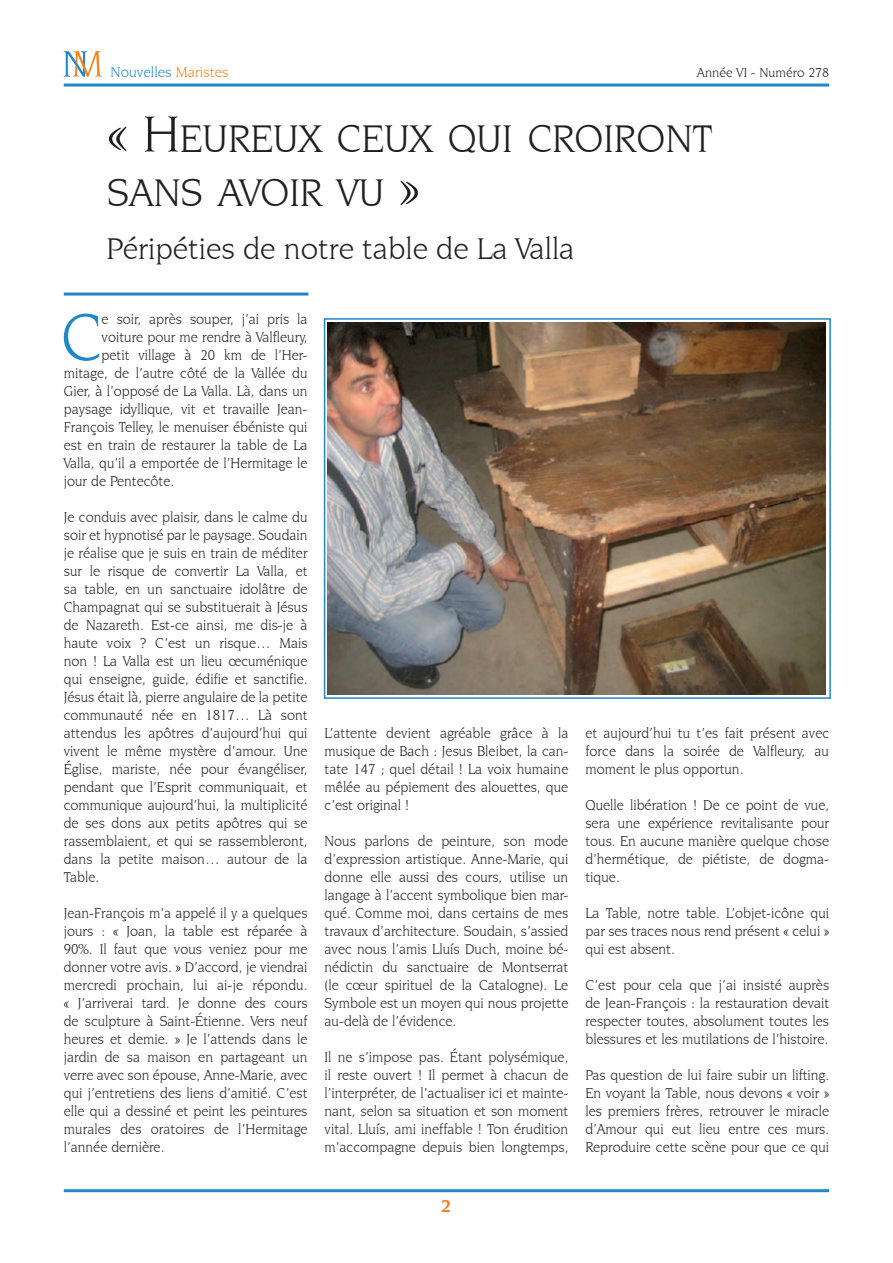
<style>
.page{position:relative;width:893px;height:1263px;background:#fff}
.page>*{position:absolute;margin:0;border:0;box-sizing:border-box;transform-origin:0 0}
.t1{font:70.2px "Novarese IT Cby BT";color:#2088c9;scale:.96 1}
.t2{font:40.5px/54px "Novarese IT Cby BT";color:#231f20}
.t3{font:31.5px "Novarese IT Cby BT";color:#231f20}
.t4{font:700 18px "Novarese IT Cby BT";color:#f58220}
.t5{font:15px/18px "Novarese IT Cby BT";color:#231f20;text-align:justify;scale:.96 1}
.t6{font:15px "Novarese IT Cby BT";color:#2088c9}
.t7{font:13.5px "Novarese IT Cby BT";color:#231f20}
.s1{color:#f58220}
.s2{font-size:54px}
</style>
<div class="page">
<hr style="left:64px;top:84px;width:765px;height:3px;background:#2088c9">
<hr style="left:64px;top:1189px;width:765px;height:3px;background:#2088c9">
<svg style="left:64px;top:51px;width:38px;height:26px"></svg>
<hr style="left:64px;top:293px;width:244px;height:3px;background:#2088c9">
<img style="left:328px;top:322px;width:497px;height:372px">
<div style="left:324px;top:318px;width:507px;height:381px;border:2px solid #2088c9"></div>
<p class="t6" style="left:111px;top:63px;width:120px">Nouvelles <span class="s1">Maristes</span></p>
<p class="t7" style="left:697px;top:64px;width:134px">Année VI - Numéro 278</p>
<h2 class="t2" style="left:107px;top:111px;width:607px"><span class="s2">« H</span>EUREUX CEUX QUI CROIRONT<br>SANS AVOIR VU <span class="s2">»</span></h2>
<h3 class="t3" style="left:106px;top:230px;width:470px">Péripéties de notre table de La Valla</h3>
<h1 class="t1" style="left:61px;top:295px;width:44px">C</h1>
<p class="t5" style="left:102px;top:310px;width:216px">e soir, après souper, j’ai pris la</p>
<p class="t5" style="left:102px;top:328px;width:216px">voiture pour me rendre à Valfleury,</p>
<p class="t5" style="left:102px;top:346px;width:216px">petit village à 20 km de l’Her-</p>
<p class="t5" style="left:64px;top:364px;width:255px">mitage, de l’autre côté de la Vallée du</p>
<p class="t5" style="left:64px;top:382px;width:255px">Gier, à l’opposé de La Valla. Là, dans un</p>
<p class="t5" style="left:64px;top:400px;width:255px">paysage idyllique, vit et travaille Jean-</p>
<p class="t5" style="left:64px;top:418px;width:255px">François Telley, le menuiser ébéniste qui</p>
<p class="t5" style="left:64px;top:436px;width:255px">est en train de restaurer la table de La</p>
<p class="t5" style="left:64px;top:454px;width:255px">Valla, qu’il a emportée de l’Hermitage le</p>
<p class="t5" style="left:64px;top:472px;width:116px">jour de Pentecôte.</p>
<p class="t5" style="left:64px;top:508px;width:255px">Je conduis avec plaisir, dans le calme du soir et hypnotisé par le paysage. Soudain je réalise que je suis en train de méditer sur le risque de convertir La Valla, et sa table, en un sanctuaire idolâtre de Champagnat qui se substituerait à Jésus de Nazareth. Est-ce ainsi, me dis-je à haute voix ? C’est un risque… Mais non ! La Valla est un lieu œcuménique qui enseigne, guide, édifie et sanctifie.<br>Jésus était là, pierre angulaire de la petite communauté née en 1817… Là sont attendus les apôtres d’aujourd’hui qui vivent le même mystère d’amour. Une Église, mariste, née pour évangéliser, pendant que l’Esprit communiquait, et communique aujourd’hui, la multiplicité de ses dons aux petits apôtres qui se rassemblaient, et qui se rassembleront, dans la petite maison… autour de la Table.</p>
<p class="t5" style="left:64px;top:904px;width:255px">Jean-François m’a appelé il y a quelques jours : « Joan, la table est réparée à 90%. Il faut que vous veniez pour me donner votre avis. » D’accord, je viendrai mercredi prochain, lui ai-je répondu. « J’arriverai tard. Je donne des cours de sculpture à Saint-Étienne. Vers neuf heures et demie. » Je l’attends dans le jardin de sa maison en partageant un verre avec son épouse, Anne-Marie, avec qui j’entretiens des liens d’amitié. C’est elle qui a dessiné et peint les peintures murales des oratoires de l’Hermitage l’année dernière.</p>
<p class="t5" style="left:325px;top:724px;width:255px">L’attente devient agréable grâce à la musique de Bach : Jesus Bleibet, la can&shy;tate 147 ; quel détail ! La voix humaine mêlée au pépiement des alouettes, que c’est original !</p>
<p class="t5" style="left:325px;top:832px;width:255px">Nous parlons de peinture, son mode d’expression artistique. Anne-Marie, qui donne elle aussi des cours, utilise un langage à l’accent symbolique bien mar&shy;qué. Comme moi, dans certains de mes travaux d’architecture. Soudain, s’assied avec nous l’amis Lluís Duch, moine bé&shy;nédictin du sanctuaire de Montserrat (le cœur spirituel de la Catalogne). Le Symbole est un moyen qui nous projette au-delà de l’évidence.</p>
<p class="t5" style="left:325px;top:1048px;width:255px">Il ne s’impose pas. Étant polysémique, il reste ouvert ! Il permet à chacun de l’interpréter, de l’actualiser ici et mainte&shy;nant, selon sa situation et son moment vital. Lluís, ami ineffable ! Ton érudition m’accompagne depuis bien longtemps,</p>
<p class="t5" style="left:585px;top:724px;width:255px">et aujourd’hui tu t’es fait présent avec force dans la soirée de Valfleury, au moment le plus opportun.</p>
<p class="t5" style="left:585px;top:796px;width:255px">Quelle libération ! De ce point de vue, sera une expérience revitalisante pour tous. En aucune manière quelque chose d’hermétique, de piétiste, de dogma&shy;tique.</p>
<p class="t5" style="left:585px;top:904px;width:255px">La Table, notre table. L’objet-icône qui par ses traces nous rend présent « celui » qui est absent.</p>
<p class="t5" style="left:585px;top:976px;width:255px">C’est pour cela que j’ai insisté auprès de Jean-François : la restauration devait respecter toutes, absolument toutes les blessures et les mutilations de l’histoire.</p>
<p class="t5" style="left:585px;top:1066px;width:255px">Pas question de lui faire subir un lifting.<br>En voyant la Table, nous devons « voir » les premiers frères, retrouver le miracle d’Amour qui eut lieu entre ces murs.<br>Reproduire cette scène pour que ce qui</p>
<p class="t4" style="left:441px;top:1195px;width:12px">2</p>
</div>
